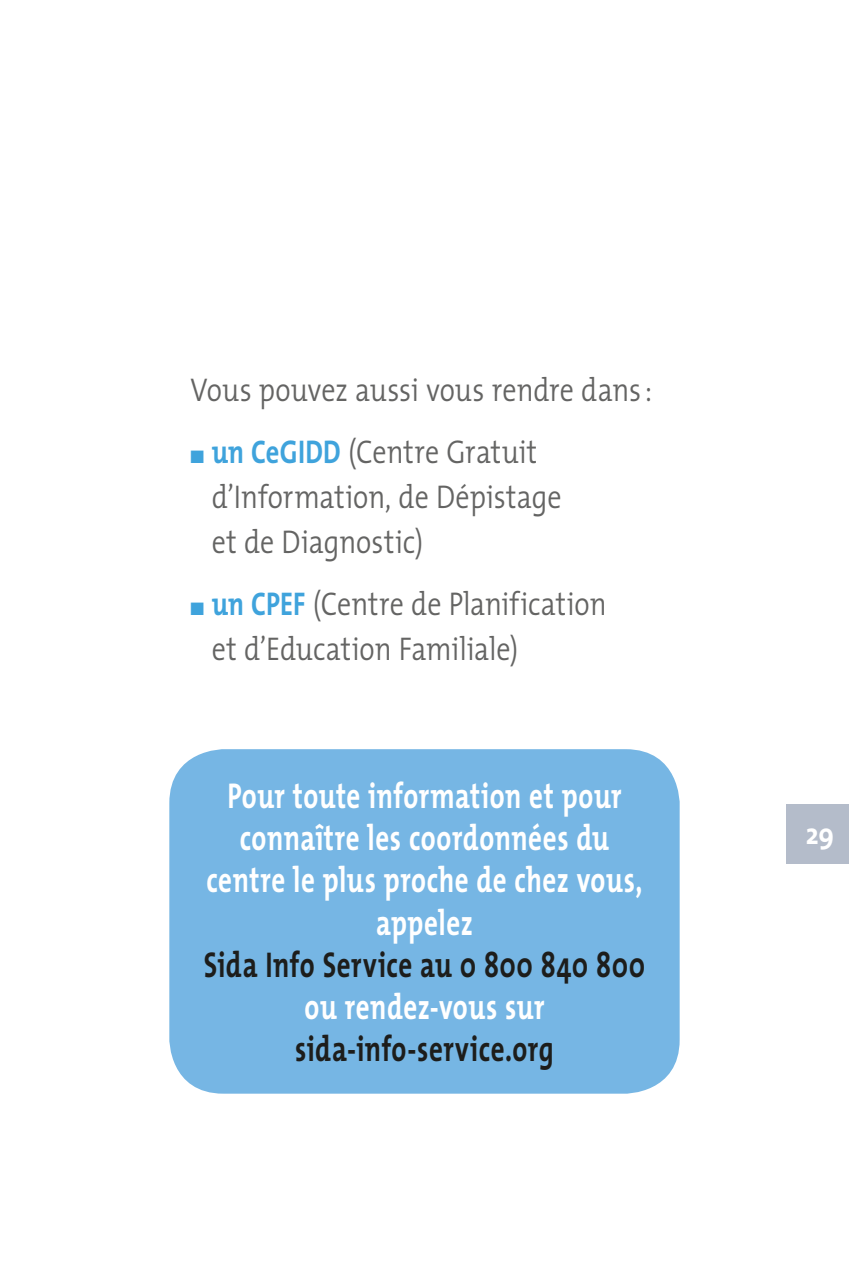
<style>
.page{position:relative;width:849px;height:1273px;background:#fff}
.page>*{position:absolute;margin:0;border:0;box-sizing:border-box;transform-origin:0 0}
.t1{font:700 36px/42px "The Mix";letter-spacing:.02em;color:#fff;text-align:center;scale:.75 1}
.t2{font:700 36px "The Mix";letter-spacing:.02em;color:#1d1d1b;scale:.75 1}
.t3{font:300 33px/45px "The Mix";color:#646463;scale:.85 1}
.t4{font:700 30px "The Mix";color:#fff;scale:.9 1}
.s1{color:#3fa3dc}
.s2{font-weight:700;color:#3fa3dc}
</style>
<div class="page">
<div style="left:169px;top:749px;width:511px;height:344px;background:#76b6e4;border-radius:54px"></div>
<div style="left:786px;top:804px;width:63px;height:60px;background:#b4bcca"></div>
<p class="t3" style="left:191px;top:366px;width:544px">Vous pouvez aussi vous rendre dans :</p>
<p class="t3" style="left:212px;top:428px;width:413px;text-indent:-21px"><span class="s1">■</span> <span class="s2">un CeGIDD</span> (Centre Gratuit d’Information, de Dépistage et de Diagnostic)</p>
<p class="t3" style="left:212px;top:580px;width:466px;text-indent:-21px"><span class="s1">■</span> <span class="s2">un CPEF</span> (Centre de Planification et d’Education Familiale)</p>
<p class="t1" style="left:206px;top:774px;width:583px">Pour toute information et pour connaître les coordonnées du centre le plus proche de chez vous, appelez</p>
<p class="t2" style="left:204px;top:934px;width:590px">Sida Info Service au 0 800 840 800</p>
<p class="t1" style="left:304px;top:984px;width:321px">ou rendez-vous sur</p>
<p class="t2" style="left:295px;top:1018px;width:346px">sida-info-service.org</p>
<p class="t4" style="left:806px;top:809px;width:33px">29</p>
</div>
